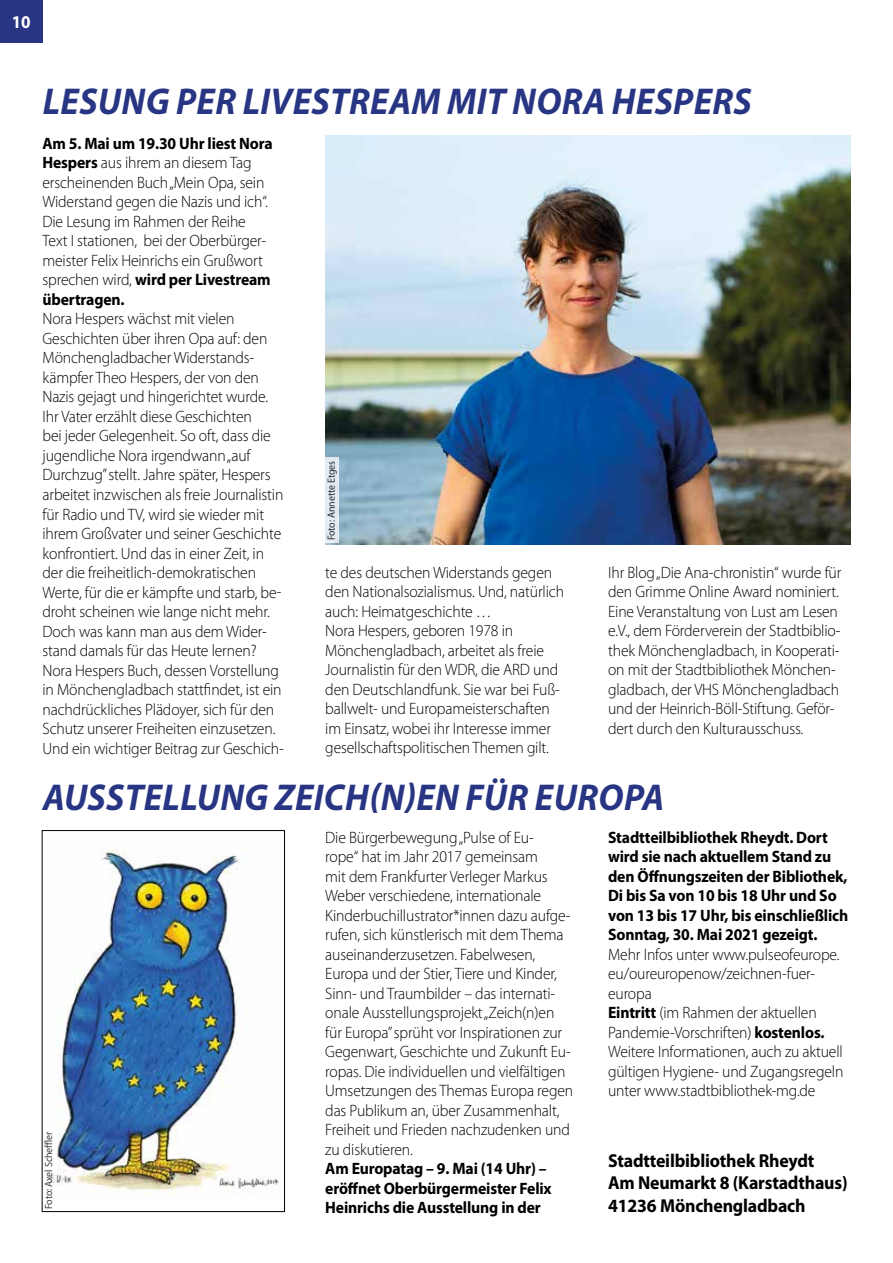
<style>
.page{position:relative;width:893px;height:1263px;background:#fff}
.page>*{position:absolute;margin:0;border:0;box-sizing:border-box;transform-origin:0 0}
.t1{font:italic 700 37.5px "Myriad Pro";letter-spacing:.01em;color:#283583;scale:.95 1}
.t2{font:700 18.75px/22.5px "Myriad Pro";letter-spacing:-.01em;color:#000;scale:.95 1}
.t3{font:700 18px "Myriad Pro";color:#fff;scale:.95 1}
.t4{font:300 16.5px/19.5px "Myriad Pro";letter-spacing:-.01em;color:#000;scale:.95 1}
.t5{font:700 16.5px/19.5px "Myriad Pro";letter-spacing:-.01em;color:#000;scale:.95 1}
.t6{font:10.5px "Myriad Pro";letter-spacing:-.01em;color:#000;scale:.95 1}
.s1{font-weight:700}
</style>
<div class="page">
<div style="left:0;top:0;width:43px;height:43px;background:#283583"></div>
<img style="left:325px;top:135px;width:525px;height:410px">
<img style="left:56px;top:850px;width:224px;height:344px">
<div style="left:42px;top:830px;width:243px;height:382px;border:1px solid #000"></div>
<div style="left:325px;top:458px;width:14px;height:85px;background:#e3ecf2"></div>
<div style="left:43px;top:1128px;width:13px;height:83px;background:#fff"></div>
<p class="t3" style="left:12px;top:10px;width:21px">10</p>
<h1 class="t1" style="left:43px;top:77px;width:748px">LESUNG PER LIVESTREAM MIT NORA HESPERS</h1>
<p class="t4" style="left:43px;top:134px;width:244px"><span class="s1">Am 5. Mai um 19.30 Uhr liest Nora<br>Hespers</span> aus ihrem an diesem Tag erscheinenden Buch „Mein Opa, sein<br>Widerstand gegen die Nazis und ich“.<br>Die Lesung im Rahmen der Reihe<br>Text I stationen, bei der Oberbürger&shy;meister Felix Heinrichs ein Grußwort sprechen wird, <span class="s1">wird per Livestream übertragen.</span></p>
<p class="t4" style="left:43px;top:309px;width:256px">Nora Hespers wächst mit vielen Geschichten über ihren Opa auf: den Mönchengladbacher Widerstands&shy;kämpfer Theo Hespers, der von den Nazis gejagt und hingerichtet wurde.<br>Ihr Vater erzählt diese Geschichten<br>bei jeder Gelegenheit. So oft, dass die jugendliche Nora irgendwann „auf Durchzug” stellt. Jahre später, Hespers arbeitet inzwischen als freie Journalistin für Radio und TV, wird sie wieder mit ihrem Großvater und seiner Geschichte konfrontiert. Und das in einer Zeit, in der die freiheitlich-demokratischen Werte, für die er kämpfte und starb, be&shy;droht scheinen wie lange nicht mehr.<br>Doch was kann man aus dem Wider&shy;stand damals für das Heute lernen?<br>Nora Hespers Buch, dessen Vorstellung in Mönchengladbach stattfindet, ist ein nachdrückliches Plädoyer, sich für den Schutz unserer Freiheiten einzusetzen.<br>Und ein wichtiger Beitrag zur Geschich-</p>
<p class="t6" style="left:325px;top:540px;width:85px;rotate:-90deg">Foto: Annette Etges</p>
<p class="t4" style="left:325px;top:562px;width:253px">te des deutschen Widerstands gegen den Nationalsozialismus. Und, natürlich auch: Heimatgeschichte …<br>Nora Hespers, geboren 1978 in Mönchengladbach, arbeitet als freie Journalistin für den WDR, die ARD und den Deutschlandfunk. Sie war bei Fuß&shy;ballwelt- und Europameisterschaften im Einsatz, wobei ihr Interesse immer gesellschaftspolitischen Themen gilt.</p>
<p class="t4" style="left:608px;top:562px;width:247px">Ihr Blog „Die Ana-chronistin“ wurde für den Grimme Online Award nominiert.<br>Eine Veranstaltung von Lust am Lesen e.V., dem Förderverein der Stadtbiblio&shy;thek Mönchengladbach, in Kooperati&shy;on mit der Stadtbibliothek Mönchen&shy;gladbach, der VHS Mönchengladbach und der Heinrich-Böll-Stiftung. Geför&shy;dert durch den Kulturausschuss.</p>
<h1 class="t1" style="left:43px;top:772px;width:656px">AUSSTELLUNG ZEICH(N)EN FÜR EUROPA</h1>
<p class="t4" style="left:325px;top:827px;width:263px">Die Bürgerbewegung „Pulse of Eu-<br>rope“ hat im Jahr 2017 gemeinsam<br>mit dem Frankfurter Verleger Markus Weber verschiedene, internationale Kinderbuchillustrator*innen dazu aufge&shy;rufen, sich künstlerisch mit dem Thema auseinanderzusetzen. Fabelwesen, Europa und der Stier, Tiere und Kinder, Sinn- und Traumbilder – das internati&shy;onale Ausstellungsprojekt „Zeich(n)en für Europa” sprüht vor Inspirationen zur Gegenwart, Geschichte und Zukunft Eu&shy;ropas. Die individuellen und vielfältigen Umsetzungen des Themas Europa regen das Publikum an, über Zusammenhalt, Freiheit und Frieden nachzudenken und zu diskutieren.</p>
<p class="t5" style="left:325px;top:1158px;width:240px">Am Europatag – 9. Mai (14 Uhr) – eröffnet Oberbürgermeister Felix<br>Heinrichs die Ausstellung in der</p>
<p class="t5" style="left:608px;top:827px;width:254px">Stadtteilbibliothek Rheydt. Dort wird sie nach aktuellem Stand zu den Öffnungszeiten der Bibliothek, Di bis Sa von 10 bis 18 Uhr und So von 13 bis 17 Uhr, bis einschließlich Sonntag, 30. Mai 2021 gezeigt.</p>
<p class="t4" style="left:608px;top:944px;width:249px">Mehr Infos unter www.pulseofeurope. eu/oureuropenow/zeichnen-fuer&shy;europa<br><span class="s1">Eintritt</span> (im Rahmen der aktuellen Pandemie-Vorschriften) <span class="s1">kostenlos.<br></span>Weitere Informationen, auch zu aktuell gültigen Hygiene- und Zugangsregeln unter www.stadtbibliothek-mg.de</p>
<p class="t6" style="left:42px;top:1209px;width:83px;rotate:-90deg">Foto: Axel Scheffler</p>
<p class="t2" style="left:608px;top:1148px;width:254px">Stadtteilbibliothek Rheydt<br>Am Neumarkt 8 (Karstadthaus)<br>41236 Mönchengladbach</p>
</div>
